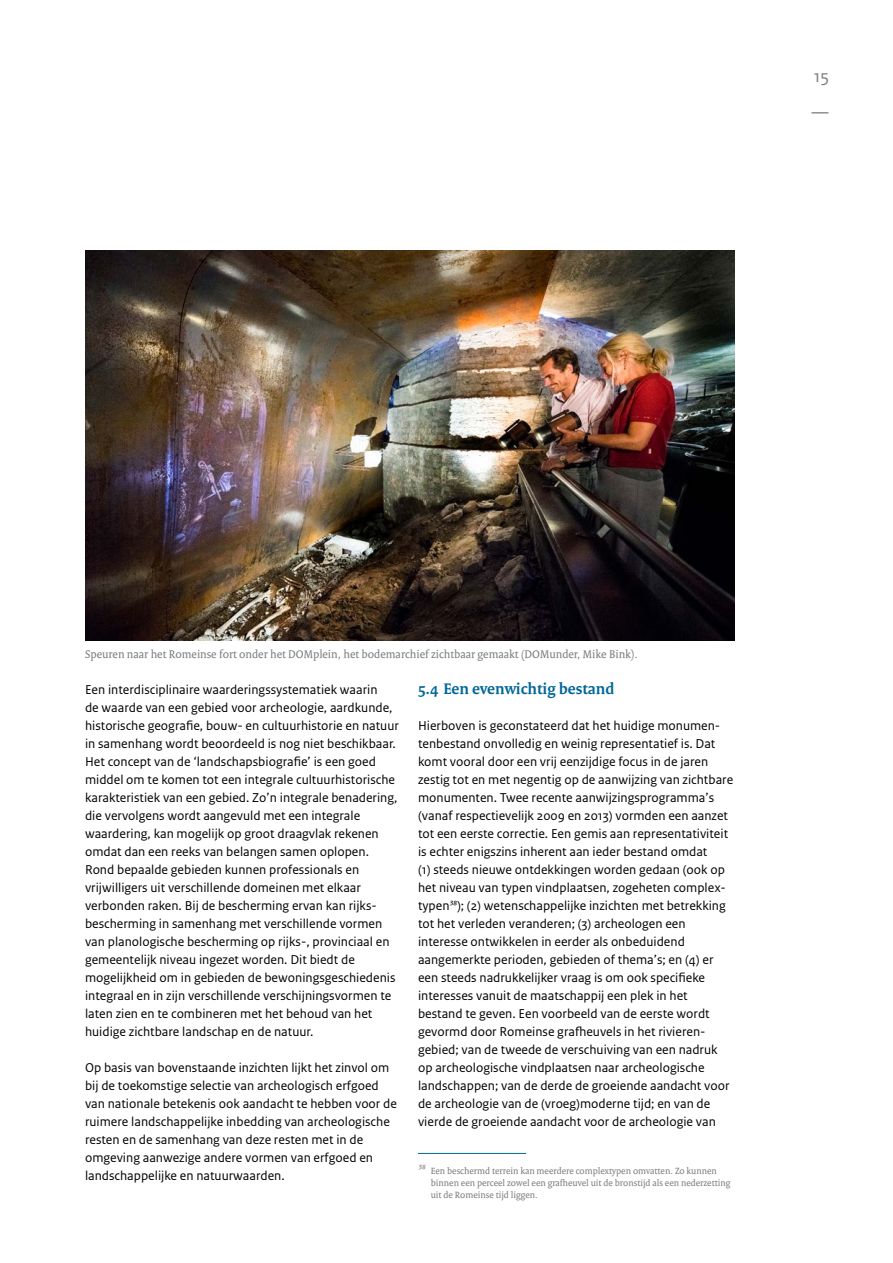
<style>
.page{position:relative;width:893px;height:1263px;background:#fff}
.page>*{position:absolute;margin:0;border:0;box-sizing:border-box;transform-origin:0 0}
.t1{font:18px/36px "Rijksoverheid Sans Text";color:#7b7d7c}
.PARAGRAAF{font:700 16.5px "Rijksoverheid Serif";color:#006797}
._05_BROODTEKST{font:13.5px/18px "Rijksoverheid Sans Text";color:#000}
._10_BIJSCHRIFT{font:12px "Rijksoverheid Serif";color:#7b7d7c}
._09_VOETNOOT{font:9.75px/12px "Rijksoverheid Serif";color:#7b7d7c}
.s1{font-style:italic;font-size:10.5px}
</style>
<div class="page">
<hr style="left:418px;top:1153px;width:108px;height:1px;background:#006797">
<img style="left:85px;top:251px;width:649px;height:389px">
<h1 class="t1" style="left:811px;top:58px;width:19px">15 —</h1>
<p class="_10_BIJSCHRIFT" style="left:85px;top:647px;width:554px">Speuren naar het Romeinse fort onder het DOMplein, het bodemarchief zichtbaar gemaakt (DOMunder, Mike Bink).</p>
<p class="_05_BROODTEKST" style="left:85px;top:681px;width:315px">Een interdisciplinaire waarderingssystematiek waarin<br>de waarde van een gebied voor archeologie, aardkunde, historische geografie, bouw- en cultuurhistorie en natuur in samenhang wordt beoordeeld is nog niet beschikbaar.<br>Het concept van de ‘landschapsbiografie’ is een goed middel om te komen tot een integrale cultuurhistorische karakteristiek van een gebied. Zo’n integrale benadering, die vervolgens wordt aangevuld met een integrale waardering, kan mogelijk op groot draagvlak rekenen omdat dan een reeks van belangen samen oplopen.<br>Rond bepaalde gebieden kunnen professionals en vrijwilligers uit verschillende domeinen met elkaar verbonden raken. Bij de bescherming ervan kan rijks&shy;bescherming in samenhang met verschillende vormen van planologische bescherming op rijks-, provinciaal en gemeentelijk niveau ingezet worden. Dit biedt de mogelijkheid om in gebieden de bewoningsgeschiedenis integraal en in zijn verschillende verschijningsvormen te laten zien en te combineren met het behoud van het huidige zichtbare landschap en de natuur.</p>
<p class="_05_BROODTEKST" style="left:85px;top:1059px;width:313px">Op basis van bovenstaande inzichten lijkt het zinvol om bij de toekomstige selectie van archeologisch erfgoed van nationale betekenis ook aandacht te hebben voor de ruimere landschappelijke inbedding van archeologische resten en de samenhang van deze resten met in de omgeving aanwezige andere vormen van erfgoed en landschappelijke en natuurwaarden.</p>
<p class="PARAGRAAF" style="left:418px;top:679px;width:198px">5.4 Een evenwichtig bestand</p>
<p class="_05_BROODTEKST" style="left:418px;top:717px;width:317px">Hierboven is geconstateerd dat het huidige monumen&shy;tenbestand onvolledig en weinig representatief is. Dat komt vooral door een vrij eenzijdige focus in de jaren zestig tot en met negentig op de aanwijzing van zichtbare monumenten. Twee recente aanwijzingsprogramma’s (vanaf respectievelijk 2009 en 2013) vormden een aanzet tot een eerste correctie. Een gemis aan representativiteit is echter enigszins inherent aan ieder bestand omdat<br>(1) steeds nieuwe ontdekkingen worden gedaan (ook op het niveau van typen vindplaatsen, zogeheten complex&shy;typen<span class="s1">38</span>); (2) wetenschappelijke inzichten met betrekking tot het verleden veranderen; (3) archeologen een interesse ontwikkelen in eerder als onbeduidend aangemerkte perioden, gebieden of thema’s; en (4) er een steeds nadrukkelijker vraag is om ook specifieke interesses vanuit de maatschappij een plek in het bestand te geven. Een voorbeeld van de eerste wordt gevormd door Romeinse grafheuvels in het rivieren&shy;gebied; van de tweede de verschuiving van een nadruk op archeologische vindplaatsen naar archeologische landschappen; van de derde de groeiende aandacht voor de archeologie van de (vroeg)moderne tijd; en van de vierde de groeiende aandacht voor de archeologie van</p>
<p class="_09_VOETNOOT" style="left:431px;top:1165px;width:301px;text-indent:-13px"><sup>38</sup> Een beschermd terrein kan meerdere complextypen omvatten. Zo kunnen binnen een perceel zowel een grafheuvel uit de bronstijd als een nederzetting uit de Romeinse tijd liggen.</p>
</div>
